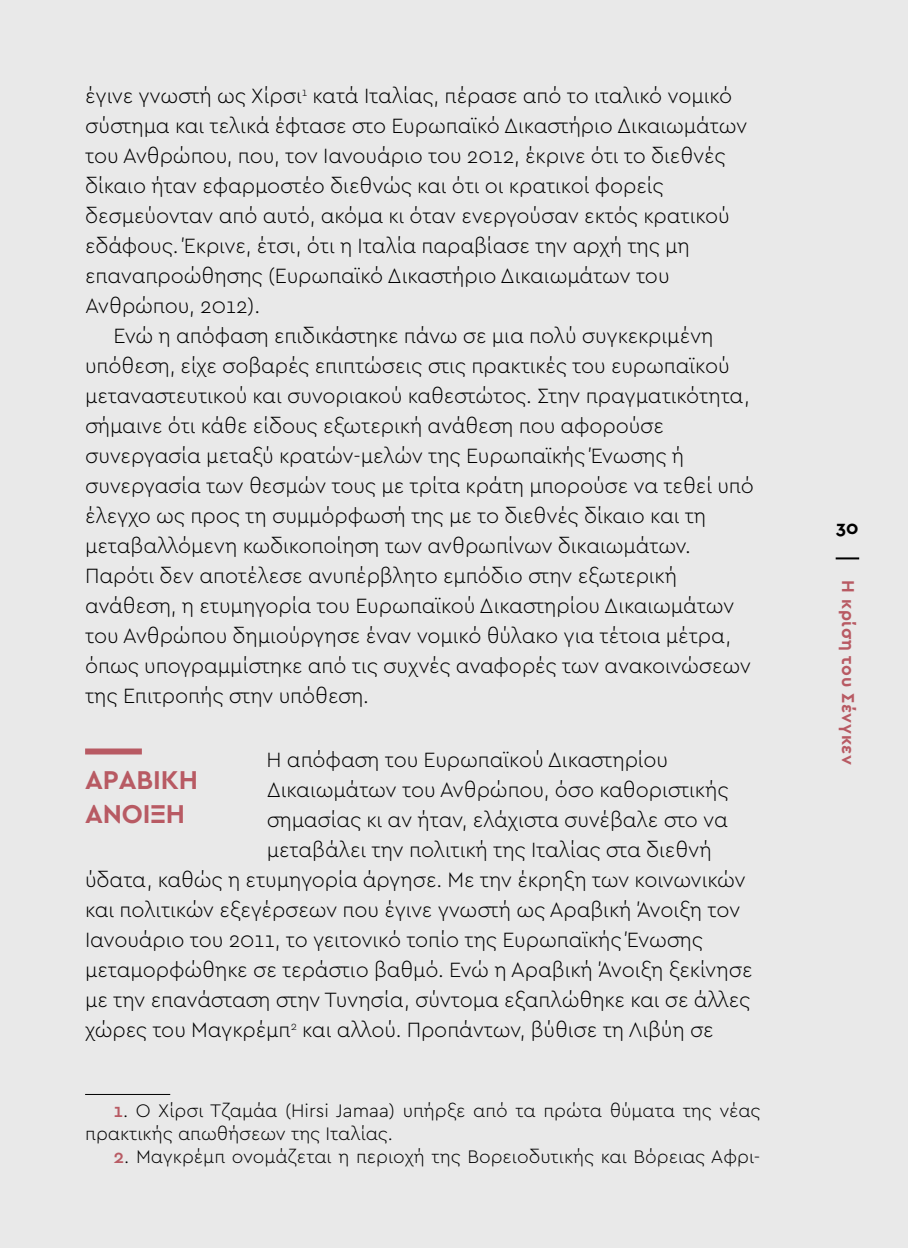
<style>
.page{position:relative;width:908px;height:1248px;background:#fff}
.page>*{position:absolute;margin:0;border:0;box-sizing:border-box;transform-origin:0 0}
.t1{font:700 27px/34px "Cera Pro";letter-spacing:-.005em;color:#b85a63}
.t2{font:300 21.6px "Cera PRO";letter-spacing:-.005em;color:#000}
.t3{font:300 19px/22.8px "Cera PRO";color:#000}
.t4{font:700 19px "Cera Pro";color:#000}
.t5{font:700 18px "Cera Pro";letter-spacing:.04em;color:#b85a63}
.s1{font-family:"Cera Pro";font-weight:500;color:#b85a63}
</style>
<div class="page">
<hr style="left:907px;top:0;width:1px;height:1247px;background:#e9e9e9">
<div style="left:0;top:0;width:907px;height:1247px;background:#e9e9e9"></div>
<hr style="left:835px;top:557px;width:23px;height:2px;background:#000">
<div style="left:85px;top:748px;width:57px;height:6px;background:#b85a63"></div>
<hr style="left:85px;top:1093px;width:85px;height:1px;background:#000">
<p class="t2" style="left:85px;top:81px;width:648px">έγινε γνωστή ως Χίρσι<sup>1</sup> κατά Ιταλίας, πέρασε από το ιταλικό νομικό</p>
<p class="t2" style="left:85px;top:111px;width:663px">σύστημα και τελικά έφτασε στο Ευρωπαϊκό Δικαστήριο Δικαιωμάτων</p>
<p class="t2" style="left:85px;top:141px;width:641px">του Ανθρώπου, που, τον Ιανουάριο του 2012, έκρινε ότι το διεθνές</p>
<p class="t2" style="left:85px;top:171px;width:580px">δίκαιο ήταν εφαρμοστέο διεθνώς και ότι οι κρατικοί φορείς</p>
<p class="t2" style="left:85px;top:201px;width:646px">δεσμεύονταν από αυτό, ακόμα κι όταν ενεργούσαν εκτός κρατικού</p>
<p class="t2" style="left:85px;top:231px;width:606px">εδάφους. Έκρινε, έτσι, ότι η Ιταλία παραβίασε την αρχή της μη</p>
<p class="t2" style="left:85px;top:261px;width:585px">επαναπροώθησης (Ευρωπαϊκό Δικαστήριο Δικαιωμάτων του</p>
<p class="t2" style="left:85px;top:291px;width:176px">Ανθρώπου, 2012).</p>
<p class="t2" style="left:113px;top:321px;width:601px">Ενώ η απόφαση επιδικάστηκε πάνω σε μια πολύ συγκεκριμένη</p>
<p class="t2" style="left:85px;top:351px;width:645px">υπόθεση, είχε σοβαρές επιπτώσεις στις πρακτικές του ευρωπαϊκού</p>
<p class="t2" style="left:85px;top:381px;width:666px">μεταναστευτικού και συνοριακού καθεστώτος. Στην πραγματικότητα,</p>
<p class="t2" style="left:85px;top:411px;width:580px">σήμαινε ότι κάθε είδους εξωτερική ανάθεση που αφορούσε</p>
<p class="t2" style="left:85px;top:441px;width:600px">συνεργασία μεταξύ κρατών-μελών της Ευρωπαϊκής Ένωσης ή</p>
<p class="t2" style="left:85px;top:471px;width:670px">συνεργασία των θεσμών τους με τρίτα κράτη μπορούσε να τεθεί υπό</p>
<p class="t2" style="left:85px;top:501px;width:622px">έλεγχο ως προς τη συμμόρφωσή της με το διεθνές δίκαιο και τη</p>
<p class="t2" style="left:85px;top:531px;width:607px">μεταβαλλόμενη κωδικοποίηση των ανθρωπίνων δικαιωμάτων.</p>
<p class="t2" style="left:85px;top:561px;width:593px">Παρότι δεν αποτέλεσε ανυπέρβλητο εμπόδιο στην εξωτερική</p>
<p class="t2" style="left:85px;top:591px;width:650px">ανάθεση, η ετυμηγορία του Ευρωπαϊκού Δικαστηρίου Δικαιωμάτων</p>
<p class="t2" style="left:85px;top:621px;width:647px">του Ανθρώπου δημιούργησε έναν νομικό θύλακο για τέτοια μέτρα,</p>
<p class="t2" style="left:85px;top:651px;width:667px">όπως υπογραμμίστηκε από τις συχνές αναφορές των ανακοινώσεων</p>
<p class="t2" style="left:85px;top:681px;width:285px">της Επιτροπής στην υπόθεση.</p>
<p class="t2" style="left:266px;top:745px;width:403px">Η απόφαση του Ευρωπαϊκού Δικαστηρίου</p>
<p class="t2" style="left:266px;top:775px;width:463px">Δικαιωμάτων του Ανθρώπου, όσο καθοριστικής</p>
<p class="t2" style="left:266px;top:805px;width:462px">σημασίας κι αν ήταν, ελάχιστα συνέβαλε στο να</p>
<p class="t2" style="left:266px;top:835px;width:446px">μεταβάλει την πολιτική της Ιταλίας στα διεθνή</p>
<p class="t2" style="left:85px;top:865px;width:662px">ύδατα, καθώς η ετυμηγορία άργησε. Με την έκρηξη των κοινωνικών</p>
<p class="t2" style="left:85px;top:895px;width:656px">και πολιτικών εξεγέρσεων που έγινε γνωστή ως Αραβική Άνοιξη τον</p>
<p class="t2" style="left:85px;top:925px;width:619px">Ιανουάριο του 2011, το γειτονικό τοπίο της Ευρωπαϊκής Ένωσης</p>
<p class="t2" style="left:85px;top:955px;width:668px">μεταμορφώθηκε σε τεράστιο βαθμό. Ενώ η Αραβική Άνοιξη ξεκίνησε</p>
<p class="t2" style="left:85px;top:985px;width:666px">με την επανάσταση στην Τυνησία, σύντομα εξαπλώθηκε και σε άλλες</p>
<p class="t2" style="left:85px;top:1015px;width:630px">χώρες του Μαγκρέμπ<sup>2</sup> και αλλού. Προπάντων, βύθισε τη Λιβύη σε</p>
<p class="t1" style="left:85px;top:761px;width:114px">ΑΡΑΒΙΚΉ<br>ΆΝΟΙΞΗ</p>
<p class="t3" style="left:85px;top:1098px;width:676px;text-indent:28px"><span class="s1">1</span>. O Χίρσι Τζαμάα (Hirsi Jamaa) υπήρξε από τα πρώτα θύματα της νέας πρακτικής απωθήσεων της Ιταλίας.</p>
<p class="t3" style="left:113px;top:1144px;width:648px"><span class="s1">2</span>. Μαγκρέμπ ονομάζεται η περιοχή της Βορειοδυτικής και Βόρειας Αφρι-</p>
<p class="t4" style="left:835px;top:515px;width:24px">30</p>
<p class="t5" style="left:859px;top:580px;width:186px;rotate:90deg">Η κρίση του Σένγκεν</p>
</div>
